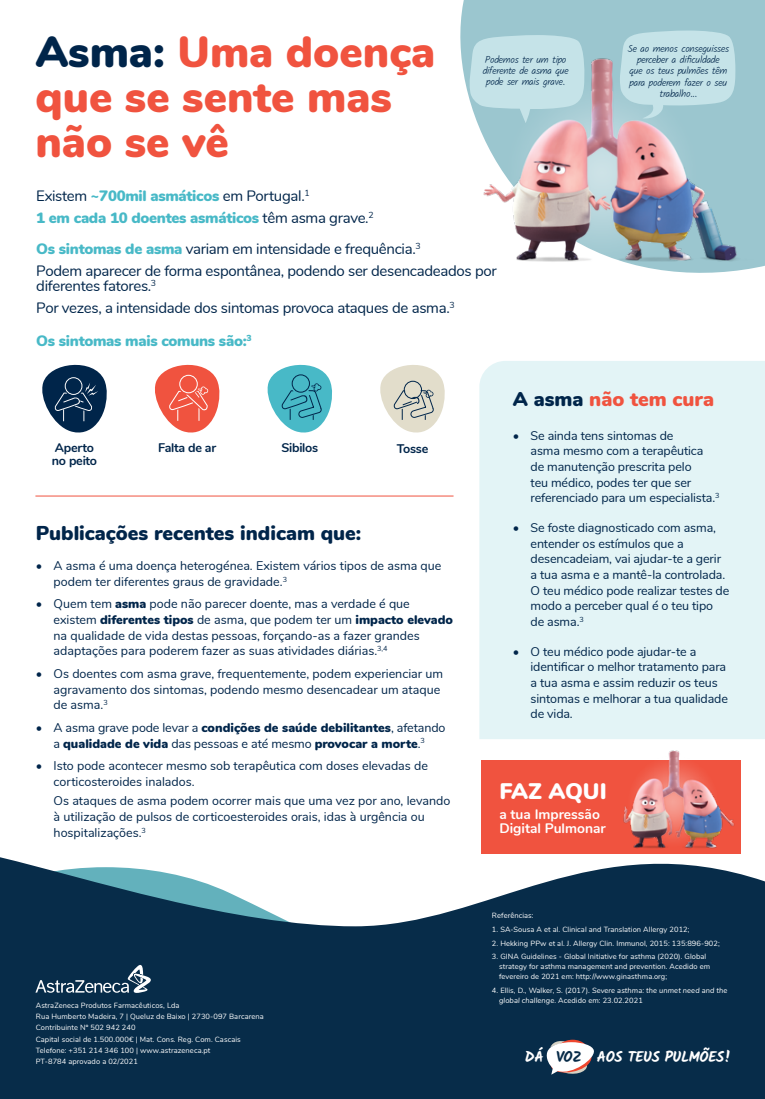
<style>
.page{position:relative;width:765px;height:1099px;background:#fff}
.page>*{position:absolute;margin:0;border:0;box-sizing:border-box;transform-origin:0 0}
.t1{font:900 43.75px/45px "Nunito";color:#f0533f}
.t2{font:900 22.5px "Nunito";letter-spacing:-.01em;color:#fff}
.t3{font:900 20px "Nunito";color:#00254a}
.t4{font:900 20px "Nunito";color:#f0533f}
.t5{font:15px/22.1px "Nunito";letter-spacing:-.02em;color:#00254a}
.t6{font:900 15px/22.1px "Nunito";letter-spacing:-.02em;color:#48b9c7}
.t7{font:700 14.88px "Kalam";letter-spacing:-.025em;color:#fff}
.t8{font:700 14.88px "Kalam";color:#082b48}
.t9{font:700 13.75px/13.8px "Nunito";color:#fff}
.t10{font:12.5px/15.6px "Nunito";color:#00254a}
.t11{font:900 12.5px/15.6px "Nunito";color:#00254a;text-align:center}
.t12{font:700 12.5px "Nunito";letter-spacing:-.02em;color:#00254a}
.t13{font:300 10px/11.2px "Kalam";letter-spacing:-.025em;color:#00254a;text-align:center}
.t14{font:7.5px/11px "Nunito";letter-spacing:.01em;color:#fff}
.s1{color:#00254a}
.s2{font-weight:400;color:#00254a}
.s3{font-weight:900;color:#48b9c7}
.s4{font-weight:900}
.s5{font-weight:400}
.s6{font-style:italic}
</style>
<div class="page">
<svg style="left:0;top:853px;width:765px;height:245px;background:#2b4c65"></svg>
<div style="left:460px;top:0;width:305px;height:55px;background:#9bc6cf"></div>
<div style="left:479px;top:361px;width:286px;height:378px;background:#e3f4f6"></div>
<img style="left:461px;top:55px;width:304px;height:218px">
<svg style="left:469px;top:35px;width:116px;height:89px;background:#bddde3"></svg>
<svg style="left:620px;top:31px;width:115px;height:89px;background:#bcdde2"></svg>
<hr style="left:35px;top:495px;width:419px;height:1px;background:#f0533f">
<svg style="left:380px;top:365px;width:65px;height:68px"></svg>
<svg style="left:155px;top:364px;width:65px;height:69px"></svg>
<svg style="left:267px;top:364px;width:65px;height:69px"></svg>
<svg style="left:42px;top:364px;width:65px;height:69px"></svg>
<svg style="left:35px;top:964px;width:116px;height:28px;background:#34526a"></svg>
<svg style="left:545px;top:1039px;width:50px;height:36px"></svg>
<div style="left:481px;top:760px;width:259px;height:93px;background:#f0533f"></div>
<img style="left:601px;top:750px;width:160px;height:109px">
<h1 class="t1" style="left:35px;top:27px;width:402px"><span class="s1">Asma:</span> Uma doença que se sente mas não se vê</h1>
<p class="t13" style="left:483px;top:54px;width:87px">Podemos ter um tipo diferente de asma que pode ser mais grave.</p>
<p class="t13" style="left:628px;top:43px;width:103px">Se ao menos conseguisses perceber a dificuldade<br>que os teus pulmões têm para poderem fazer o seu trabalho...</p>
<p class="t6" style="left:36px;top:184px;width:339px"><span class="s2">Existem</span> ~700mil asmáticos <span class="s2">em Portugal.</span><sup>1<br></sup>1 em cada 10 doentes asmáticos <span class="s2">têm asma grave.</span><sup>2</sup></p>
<p class="t5" style="left:36px;top:237px;width:462px"><span class="s3">Os sintomas de asma</span> variam em intensidade e frequência.<sup>3<br></sup>Podem aparecer de forma espontânea, podendo ser desencadeados por</p>
<p class="t5" style="left:36px;top:274px;width:420px">diferentes fatores.<sup>3<br></sup>Por vezes, a intensidade dos sintomas provoca ataques de asma.<sup>3</sup></p>
<p class="t6" style="left:36px;top:328px;width:217px">Os sintomas mais comuns são:<sup>3</sup></p>
<p class="t12" style="left:55px;top:438px;width:41px">Aperto</p>
<p class="t12" style="left:158px;top:438px;width:60px">Falta de ar</p>
<p class="t12" style="left:281px;top:438px;width:38px">Sibilos</p>
<p class="t12" style="left:397px;top:439px;width:33px">Tosse</p>
<p class="t12" style="left:52px;top:451px;width:47px">no peito</p>
<h3 class="t3" style="left:36px;top:518px;width:327px">Publicações recentes indicam que:</h3>
<p class="t10" style="left:54px;top:557px;width:389px;text-indent:-18px">• A asma é uma doença heterogénea. Existem vários tipos de asma que podem ter diferentes graus de gravidade.<sup>3</sup></p>
<p class="t10" style="left:54px;top:595px;width:401px;text-indent:-18px">• Quem tem <span class="s4">asma</span> pode não parecer doente, mas a verdade é que existem <span class="s4">diferentes tipos</span> de asma, que podem ter um <span class="s4">impacto elevado </span>na qualidade de vida destas pessoas, forçando-as a fazer grandes adaptações para poderem fazer as suas atividades diárias.<sup>3,4</sup></p>
<p class="t10" style="left:54px;top:665px;width:391px;text-indent:-18px">• Os doentes com asma grave, frequentemente, podem experienciar um agravamento dos sintomas, podendo mesmo desencadear um ataque de asma.<sup>3</sup></p>
<p class="t11" style="left:36px;top:719px;width:411px"><span class="s5">• A asma grave pode levar a</span> condições de saúde debilitantes<span class="s5">, afetando a</span> qualidade de vida <span class="s5">das pessoas e até mesmo</span> provocar a morte<span class="s5">.</span><sup>3</sup></p>
<p class="t10" style="left:54px;top:757px;width:376px;text-indent:-18px">• Isto pode acontecer mesmo sob terapêutica com doses elevadas de corticosteroides inalados.</p>
<p class="t10" style="left:54px;top:792px;width:398px">Os ataques de asma podem ocorrer mais que uma vez por ano, levando à utilização de pulsos de corticoesteroides orais, idas à urgência ou hospitalizações.<sup>3</sup></p>
<p class="t14" style="left:36px;top:999px;width:229px">AstraZeneca Produtos Farmacêuticos, Lda<br>Rua Humberto Madeira, 7 | Queluz de Baixo | 2730-097 Barcarena Contribuinte Nº 502 942 240<br>Capital social de 1.500.000€ | Mat. Cons. Reg. Com. Cascais Telefone: +351 214 346 100 | www.astrazeneca.pt<br>PT-8784 aprovado a 02/2021</p>
<h3 class="t4" style="left:513px;top:384px;width:203px"><span class="s1">A asma</span> não tem cura</h3>
<p class="t10" style="left:531px;top:427px;width:190px;text-indent:-18px">• Se ainda tens sintomas de<br>asma mesmo com a terapêutica de manutenção prescrita pelo<br>teu médico, podes ter que ser referenciado para um especialista.<sup>3</sup></p>
<p class="t10" style="left:531px;top:519px;width:200px;text-indent:-18px">• Se foste diagnosticado com asma, entender os estímulos que a desencadeiam, vai ajudar-te a gerir a tua asma e a mantê-la controlada.<br>O teu médico pode realizar testes de modo a perceber qual é o teu tipo de asma.<sup>3</sup></p>
<p class="t10" style="left:531px;top:643px;width:199px;text-indent:-18px">• O teu médico pode ajudar-te a identificar o melhor tratamento para a tua asma e assim reduzir os teus sintomas e melhorar a tua qualidade de vida.</p>
<h2 class="t2" style="left:499px;top:774px;width:109px">FAZ AQUI</h2>
<p class="t9" style="left:499px;top:806px;width:108px">a tua Impressão<br>Digital Pulmonar</p>
<p class="t14" style="left:492px;top:909px;width:43px">Referências:</p>
<p class="t14" style="left:492px;top:923px;width:199px">1. SA-Sousa A et al. Clinical and Translation Allergy 2012;</p>
<p class="t14" style="left:492px;top:937px;width:229px">2. Hekking PPw et al. J. Allergy Clin. Immunol, 2015: 135:896-902;</p>
<p class="t14" style="left:499px;top:951px;width:213px;line-height:10px;text-indent:-7px">3. GINA Guidelines - Global Initiative for asthma (2020). Global strategy for asthma management and prevention. Acedido em fevereiro de 2021 em: http://www.ginasthma.org;</p>
<p class="t14" style="left:499px;top:984px;width:230px;line-height:10px;text-indent:-7px">4. Ellis, D., Walker, S. (2017). <span class="s6">Severe asthma: the unmet need and the global challenge</span>. Acedido em: 23.02.2021</p>
<p class="t7" style="left:525px;top:1048px;width:20px">DÁ</p>
<p class="t7" style="left:597px;top:1048px;width:136px">AOS TEUS PULMÕES!</p>
<p class="t8" style="left:556px;top:1048px;width:27px">VOZ</p>
</div>
